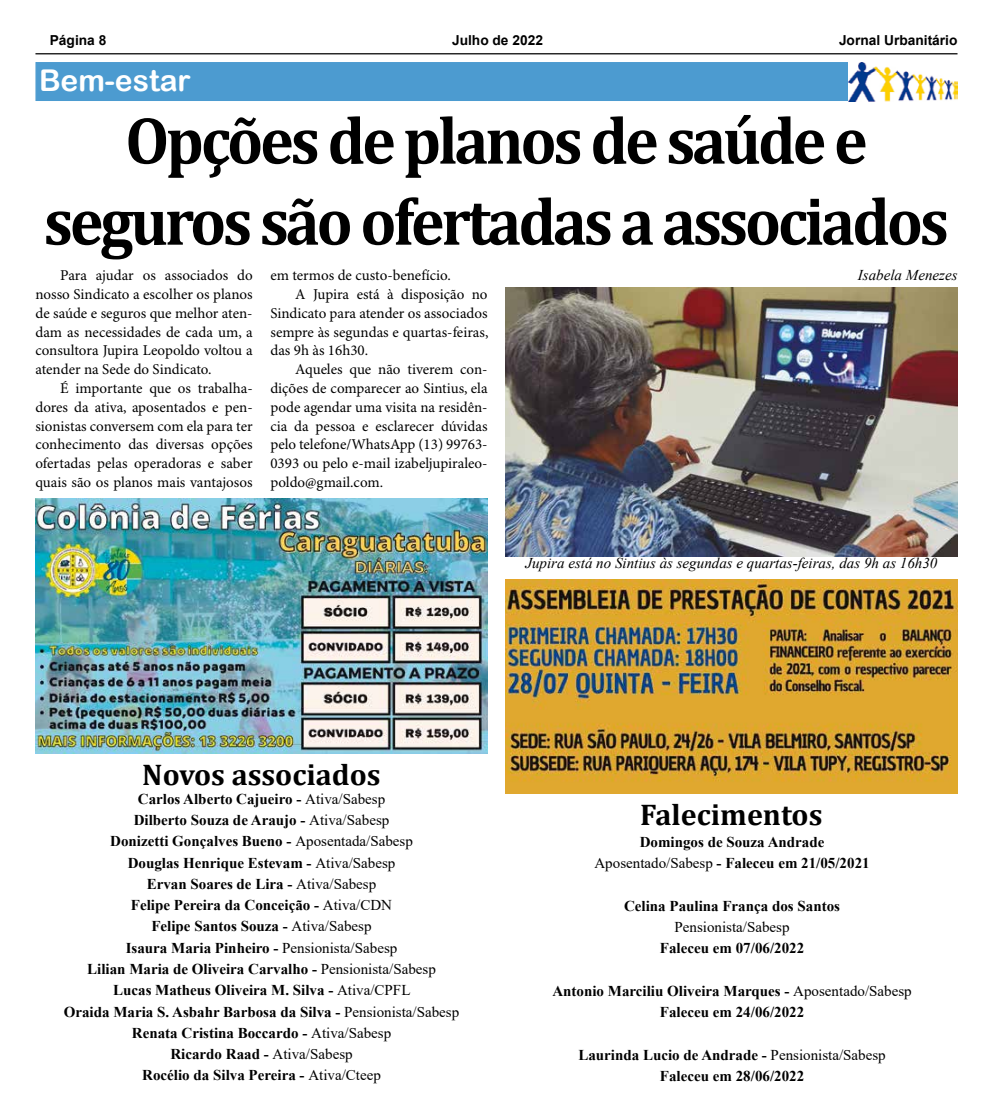
<style>
.page{position:relative;width:993px;height:1117px;background:#fff}
.page>*{position:absolute;margin:0;border:0;box-sizing:border-box;transform-origin:0 0}
.t1{font:700 67.5px/81px "Cambria";letter-spacing:-.05em;color:#000;text-align:center;scale:.94 1}
.t2{font:700 30px "Cambria";color:#000}
.t3{font:30px "Arial Rounded MT Bold";color:#fff}
.t4{font:700 15px/21.2px "Times New Roman";color:#000;text-align:center}
.t5{font:15px/18.8px "Minion Pro";color:#000;text-align:justify}
.t6{font:italic 15px "Times New Roman";color:#000}
.t7{font:15px "Times New Roman";color:#000}
.t8{font:700 13.75px "Arial";color:#000}
.s1{font-weight:400}
</style>
<div class="page">
<hr style="left:35px;top:53px;width:922px;height:1px;background:#000">
<div style="left:35px;top:62px;width:922px;height:39px;background:#4c9bd0"></div>
<img style="left:848px;top:62px;width:109px;height:39px">
<img style="left:505px;top:287px;width:452px;height:269px">
<img style="left:505px;top:579px;width:452px;height:214px">
<img style="left:35px;top:498px;width:452px;height:255px">
<p class="t8" style="left:50px;top:31px;width:58px">Página 8</p>
<p class="t8" style="left:452px;top:31px;width:92px">Julho de 2022</p>
<p class="t8" style="left:838px;top:31px;width:120px">Jornal Urbanitário</p>
<h2 class="t3" style="left:39px;top:63px;width:153px">Bem-estar</h2>
<h1 class="t1" style="left:44px;top:98px;width:964px">Opções de planos de saúde e seguros são ofertadas a associados</h1>
<p class="t5" style="left:35px;top:267px;width:219px;text-indent:25px">Para ajudar os associados do nosso Sindicato a escolher os planos de saúde e seguros que melhor aten&shy;dam as necessidades de cada um, a consultora Jupira Leopoldo voltou a atender na Sede do Sindicato.</p>
<p class="t5" style="left:35px;top:379px;width:219px;text-indent:25px">É importante que os trabalha&shy;dores da ativa, aposentados e pen&shy;sionistas conversem com ela para ter conhecimento das diversas opções ofertadas pelas operadoras e saber quais são os planos mais vantajosos</p>
<p class="t5" style="left:270px;top:267px;width:182px">em termos de custo-benefício.</p>
<p class="t5" style="left:295px;top:285px;width:194px">A Jupira está à disposição no</p>
<p class="t5" style="left:270px;top:304px;width:219px">Sindicato para atender os associados</p>
<p class="t5" style="left:270px;top:323px;width:219px">sempre às segundas e quartas-feiras,</p>
<p class="t5" style="left:270px;top:342px;width:99px">das 9h às 16h30.</p>
<p class="t5" style="left:295px;top:360px;width:194px">Aqueles que não tiverem con-</p>
<p class="t5" style="left:270px;top:379px;width:219px">dições de comparecer ao Sintius, ela</p>
<p class="t5" style="left:270px;top:398px;width:219px">pode agendar uma visita na residên-</p>
<p class="t5" style="left:270px;top:417px;width:219px">cia da pessoa e esclarecer dúvidas</p>
<p class="t5" style="left:270px;top:435px;width:219px">pelo telefone/WhatsApp (13) 99763-</p>
<p class="t5" style="left:270px;top:454px;width:219px">0393 ou pelo e-mail izabeljupiraleo-</p>
<p class="t5" style="left:270px;top:473px;width:114px">poldo@gmail.com.</p>
<p class="t6" style="left:857px;top:264px;width:101px">Isabela Menezes</p>
<p class="t6" style="left:525px;top:553px;width:413px">Jupira está no Sintius às segundas e quartas-feiras, das 9h as 16h30</p>
<h2 class="t2" style="left:142px;top:753px;width:240px">Novos associados</h2>
<p class="t4" style="left:64px;top:787px;width:397px">Carlos Alberto Cajueiro - <span class="s1">Ativa/Sabesp<br></span>Dilberto Souza de Araujo - <span class="s1">Ativa/Sabesp<br></span>Donizetti Gonçalves Bueno - <span class="s1">Aposentada/Sabesp<br></span>Douglas Henrique Estevam - <span class="s1">Ativa/Sabesp<br></span>Ervan Soares de Lira - <span class="s1">Ativa/Sabesp<br></span>Felipe Pereira da Conceição - <span class="s1">Ativa/CDN<br></span>Felipe Santos Souza - <span class="s1">Ativa/Sabesp<br></span>Isaura Maria Pinheiro - <span class="s1">Pensionista/Sabesp<br></span>Lilian Maria de Oliveira Carvalho - <span class="s1">Pensionista/Sabesp<br></span>Lucas Matheus Oliveira M. Silva - <span class="s1">Ativa/CPFL<br></span>Oraida Maria S. Asbahr Barbosa da Silva - <span class="s1">Pensionista/Sabesp </span>Renata Cristina Boccardo - <span class="s1">Ativa/Sabesp<br></span>Ricardo Raad - <span class="s1">Ativa/Sabesp<br></span>Rocélio da Silva Pereira - <span class="s1">Ativa/Cteep</span></p>
<h2 class="t2" style="left:640px;top:793px;width:184px">Falecimentos</h2>
<p class="t4" style="left:594px;top:830px;width:276px">Domingos de Souza Andrade<br><span class="s1">Aposentado/Sabesp</span> - Faleceu em 21/05/2021</p>
<p class="t4" style="left:623px;top:894px;width:217px">Celina Paulina França dos Santos</p>
<p class="t7" style="left:674px;top:916px;width:117px">Pensionista/Sabesp</p>
<p class="t4" style="left:659px;top:937px;width:146px">Faleceu em 07/06/2022</p>
<p class="t4" style="left:552px;top:979px;width:360px">Antonio Marciliu Oliveira Marques - <span class="s1">Aposentado/Sabesp<br></span>Faleceu em 24/06/2022</p>
<p class="t4" style="left:578px;top:1043px;width:309px">Laurinda Lucio de Andrade - <span class="s1">Pensionista/Sabesp<br></span>Faleceu em 28/06/2022</p>
</div>
